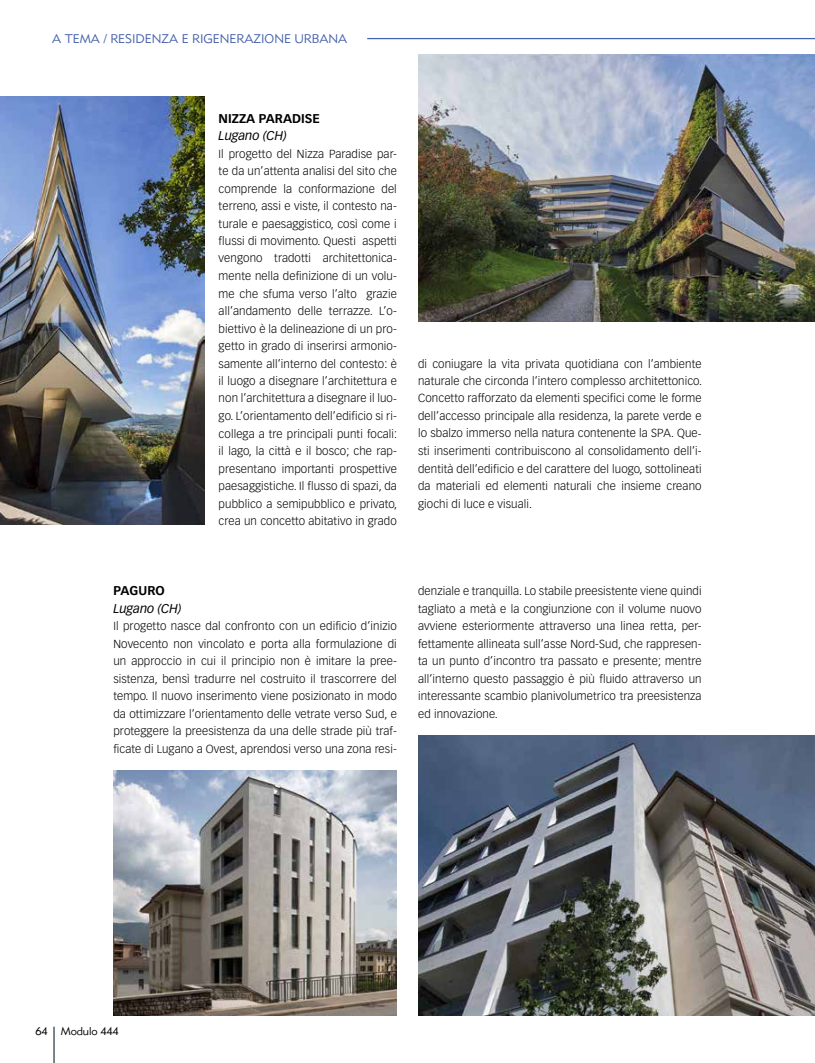
<style>
.page{position:relative;width:815px;height:1063px;background:#fff}
.page>*{position:absolute;margin:0;border:0;box-sizing:border-box;transform-origin:0 0}
.t1{font:12.5px "Metro Lite LT Two";color:#4762ab}
.t2{font:italic 12.5px "Vectora LT Std";color:#000}
.t3{font:700 12.5px "Vectora LT Std";color:#000}
.t4{font:300 11.5px/17.5px "Vectora LT Std";letter-spacing:.01em;color:#000;text-align:justify}
.t5{font:11.25px "Metro Lite LT Two";letter-spacing:-.015em;color:#000}
</style>
<div class="page">
<hr style="left:53px;top:1027px;width:2px;height:36px;background:#717e86">
<img style="left:418px;top:55px;width:397px;height:267px">
<img style="left:418px;top:735px;width:397px;height:280px">
<img style="left:113px;top:770px;width:284px;height:245px">
<img style="left:0;top:96px;width:204px;height:429px">
<hr style="left:367px;top:38px;width:448px;height:1px;background:#4762ab">
<p class="t1" style="left:52px;top:31px;width:296px">A TEMA / RESIDENZA E RIGENERAZIONE URBANA</p>
<p class="t3" style="left:219px;top:110px;width:103px">NIZZA PARADISE</p>
<p class="t2" style="left:219px;top:128px;width:69px">Lugano (CH)</p>
<p class="t4" style="left:219px;top:145px;width:180px">Il progetto del Nizza Paradise par&shy;te da un’attenta analisi del sito che comprende la conformazione del terreno, assi e viste, il contesto na&shy;turale e paesaggistico, così come i flussi di movimento. Questi aspetti vengono tradotti architettonica&shy;mente nella definizione di un volu&shy;me che sfuma verso l’alto grazie all’andamento delle terrazze. L’o&shy;biettivo è la delineazione di un pro&shy;getto in grado di inserirsi armonio&shy;samente all’interno del contesto: è il luogo a disegnare l’architettura e non l’architettura a disegnare il luo&shy;go. L’orientamento dell’edificio si ri&shy;collega a tre principali punti focali: il lago, la città e il bosco; che rap&shy;presentano importanti prospettive paesaggistiche. Il flusso di spazi, da pubblico a semipubblico e privato, crea un concetto abitativo in grado</p>
<p class="t4" style="left:418px;top:355px;width:285px">di coniugare la vita privata quotidiana con l’ambiente naturale che circonda l’intero complesso architettonico.<br>Concetto rafforzato da elementi specifici come le forme dell’accesso principale alla residenza, la parete verde e lo sbalzo immerso nella natura contenente la SPA. Que&shy;sti inserimenti contribuiscono al consolidamento dell’i&shy;dentità dell’edificio e del carattere del luogo, sottolineati da materiali ed elementi naturali che insieme creano giochi di luce e visuali.</p>
<p class="t3" style="left:113px;top:583px;width:53px">PAGURO</p>
<p class="t2" style="left:113px;top:601px;width:69px">Lugano (CH)</p>
<p class="t4" style="left:113px;top:617px;width:285px">Il progetto nasce dal confronto con un edificio d’inizio Novecento non vincolato e porta alla formulazione di un approccio in cui il principio non è imitare la pree&shy;sistenza, bensì tradurre nel costruito il trascorrere del tempo. Il nuovo inserimento viene posizionato in modo da ottimizzare l’orientamento delle vetrate verso Sud, e proteggere la preesistenza da una delle strade più traf&shy;ficate di Lugano a Ovest, aprendosi verso una zona resi-</p>
<p class="t4" style="left:418px;top:582px;width:285px">denziale e tranquilla. Lo stabile preesistente viene quindi tagliato a metà e la congiunzione con il volume nuovo avviene esteriormente attraverso una linea retta, per&shy;fettamente allineata sull’asse Nord-Sud, che rappresen&shy;ta un punto d’incontro tra passato e presente; mentre all’interno questo passaggio è più fluido attraverso un interessante scambio planivolumetrico tra preesistenza ed innovazione.</p>
<p class="t5" style="left:35px;top:1025px;width:85px">64 Modulo 444</p>
</div>
